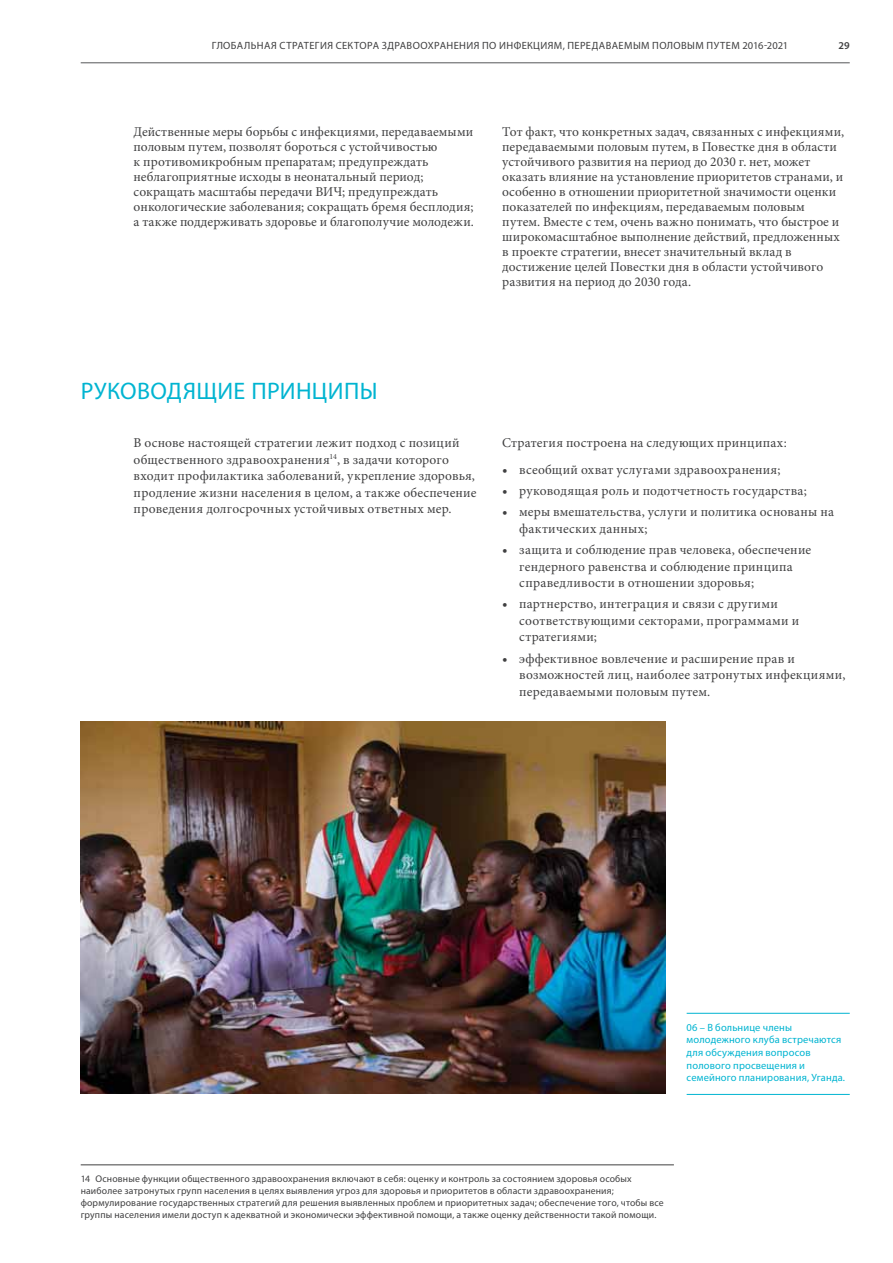
<style>
.page{position:relative;width:893px;height:1263px;background:#fff}
.page>*{position:absolute;margin:0;border:0;box-sizing:border-box;transform-origin:0 0}
.t1{font:24px "Myriad Pro";letter-spacing:.015em;color:#00b4d1}
.t2{font:13.5px/15px "Minion Pro";letter-spacing:.01em;color:#404041}
.t3{font:10.5px/12.8px "Myriad Pro";letter-spacing:.015em;color:#00b4d1}
.t4{font:10.5px "Myriad Pro";letter-spacing:.035em;color:#404041}
.t5{font:600 10.5px "Myriad Pro";color:#404041}
.t6{font:9.75px/12px "Myriad Pro";letter-spacing:.015em;color:#404041}
.s1{font-size:14.25px}
</style>
<div class="page">
<hr style="left:81px;top:63px;width:769px;height:1px;background:#555658">
<hr style="left:81px;top:1165px;width:593px;height:1px;background:#404041">
<img style="left:81px;top:721px;width:584px;height:373px">
<hr style="left:687px;top:1013px;width:163px;height:1px;background:#00b4d1">
<hr style="left:687px;top:1094px;width:163px;height:1px;background:#00b4d1">
<p class="t4" style="left:212px;top:42px;width:578px">ГЛОБАЛЬНАЯ СТРАТЕГИЯ СЕКТОРА ЗДРАВООХРАНЕНИЯ ПО ИНФЕКЦИЯМ, ПЕРЕДАВАЕМЫМ ПОЛОВЫМ ПУТЕМ 2016-2021</p>
<p class="t5" style="left:838px;top:39px;width:13px">29</p>
<p class="t2" style="left:134px;top:125px;width:342px">Действенные меры борьбы с инфекциями, передаваемыми половым путем, позволят бороться с устойчивостью<br>к противомикробным препаратам; предупреждать неблагоприятные исходы в неонатальный период; сокращать масштабы передачи ВИЧ; предупреждать онкологические заболевания; сокращать бремя бесплодия; а также поддерживать здоровье и благополучие молодежи.</p>
<p class="t2" style="left:502px;top:125px;width:343px">Тот факт, что конкретных задач, связанных с инфекциями, передаваемыми половым путем, в Повестке дня в области устойчивого развития на период до 2030 г. нет, может оказать влияние на установление приоритетов странами, и особенно в отношении приоритетной значимости оценки показателей по инфекциям, передаваемым половым путем. Вместе с тем, очень важно понимать, что быстрое и широкомасштабное выполнение действий, предложенных в проекте стратегии, внесет значительный вклад в достижение целей Повестки дня в области устойчивого развития на период до 2030 года.</p>
<h1 class="t1" style="left:81px;top:382px;width:298px">РУКОВОДЯЩИЕ ПРИНЦИПЫ</h1>
<p class="t2" style="left:134px;top:436px;width:344px;line-height:16.5px">В основе настоящей стратегии лежит подход с позиций общественного здравоохранения<sup>14</sup>, в задачи которого входит профилактика заболеваний, укрепление здоровья, продление жизни населения в целом, а также обеспечение проведения долгосрочных устойчивых ответных мер.</p>
<p class="t2" style="left:502px;top:437px;width:286px">Стратегия построена на следующих принципах:</p>
<p class="t2" style="left:502px;top:463px;width:280px"><span class="s1">•</span> всеобщий охват услугами здравоохранения;</p>
<p class="t2" style="left:502px;top:484px;width:306px"><span class="s1">•</span> руководящая роль и подотчетность государства;</p>
<p class="t2" style="left:519px;top:505px;width:316px;line-height:16.5px;text-indent:-17px"><span class="s1">•</span> меры вмешательства, услуги и политика основаны на фактических данных;</p>
<p class="t2" style="left:519px;top:543px;width:293px;line-height:16.5px;text-indent:-17px"><span class="s1">•</span> защита и соблюдение прав человека, обеспечение гендерного равенства и соблюдение принципа справедливости в отношении здоровья;</p>
<p class="t2" style="left:519px;top:597px;width:281px;line-height:16.5px;text-indent:-17px"><span class="s1">•</span> партнерство, интеграция и связи с другими соответствующими секторами, программами и стратегиями;</p>
<p class="t2" style="left:519px;top:651px;width:328px;line-height:16.5px;text-indent:-17px"><span class="s1">•</span> эффективное вовлечение и расширение прав и возможностей лиц, наиболее затронутых инфекциями, передаваемыми половым путем.</p>
<p class="t3" style="left:687px;top:1021px;width:160px">06 – В больнице члены молодежного клуба встречаются для обсуждения вопросов полового просвещения и семейного планирования, Уганда.</p>
<p class="t6" style="left:81px;top:1173px;width:585px">14 Основные функции общественного здравоохранения включают в себя: оценку и контроль за состоянием здоровья особых наиболее затронутых групп населения в целях выявления угроз для здоровья и приоритетов в области здравоохранения; формулирование государственных стратегий для решения выявленных проблем и приоритетных задач; обеспечение того, чтобы все группы населения имели доступ к адекватной и экономически эффективной помощи, а также оценку действенности такой помощи.</p>
</div>
